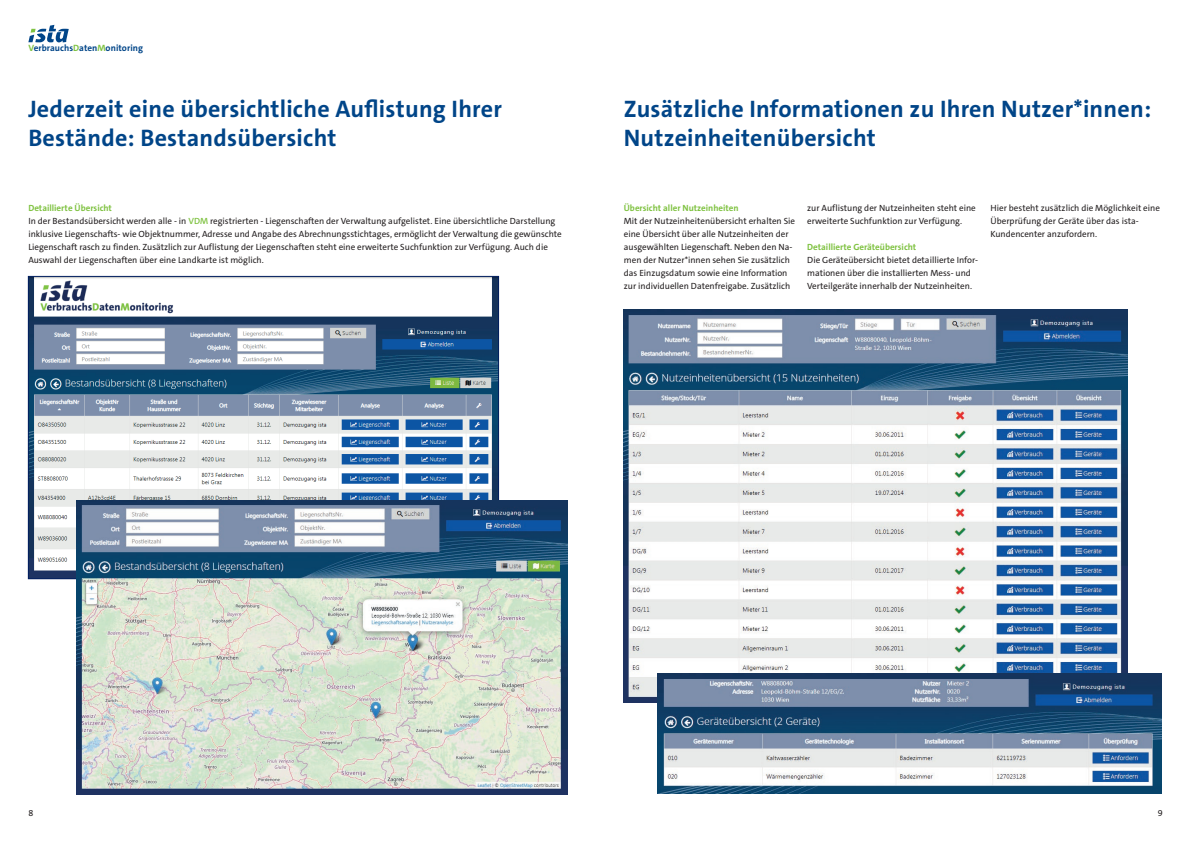
<style>
.page{position:relative;width:1191px;height:842px;background:#fff}
.page>*{position:absolute;margin:0;border:0;box-sizing:border-box;transform-origin:0 0}
.t1{font:700 24px/28.8px "The Sans E5";letter-spacing:.01em;color:#014588}
.t2{font:700 9.2px "The Sans E5";letter-spacing:.005em;color:#014588}
.t3{font:9px/13px "The Sans E5";color:#231f20}
.t4{font:700 9px "The Sans E5";color:#7fc241}
.s1{color:#7fc241}
.s2{font-weight:700;color:#7fc241}
.s3{font-weight:600;color:#7fc241}
</style>
<div class="page">
<svg style="left:28px;top:25px;width:41px;height:17px"></svg>
<img style="left:30px;top:278px;width:467px;height:299px">
<img style="left:77px;top:501px;width:490px;height:293px">
<img style="left:624px;top:309px;width:503px;height:393px">
<img style="left:657px;top:673px;width:504px;height:121px">
<p class="t2" style="left:28px;top:44px;width:116px"><span class="s1">V</span>erbrauchs<span class="s1">D</span>aten<span class="s1">M</span>onitoring</p>
<h1 class="t1" style="left:28px;top:97px;width:475px">Jederzeit eine übersichtliche Auflistung Ihrer<br>Bestände: Bestandsübersicht</h1>
<h1 class="t1" style="left:624px;top:97px;width:529px">Zusätzliche Informationen zu Ihren Nutzer*innen:<br>Nutzeinheitenübersicht</h1>
<p class="t3" style="left:28px;top:202px;width:535px"><span class="s2">Detaillierte Übersicht<br></span>In der Bestandsübersicht werden alle - in <span class="s3">VDM</span> registrierten - Liegenschaften der Verwaltung aufgelistet. Eine übersichtliche Darstellung inklusive Liegenschafts- wie Objektnummer, Adresse und Angabe des Abrechnungsstichtages, ermöglicht der Verwaltung die gewünschte Liegenschaft rasch zu finden. Zusätzlich zur Auflistung der Liegenschaften steht eine erweiterte Suchfunktion zur Verfügung. Auch die Auswahl der Liegenschaften über eine Landkarte ist möglich.</p>
<p class="t4" style="left:624px;top:205px;width:116px">Übersicht aller Nutzeinheiten</p>
<p class="t3" style="left:624px;top:215px;width:173px">Mit der Nutzeinheitenübersicht erhalten Sie eine Übersicht über alle Nutzeinheiten der ausgewählten Liegenschaft. Neben den Na&shy;men der Nutzer*innen sehen Sie zusätzlich das Einzugsdatum sowie eine Information zur individuellen Datenfreigabe. Zusätzlich</p>
<p class="t3" style="left:807px;top:202px;width:170px">zur Auflistung der Nutzeinheiten steht eine erweiterte Suchfunktion zur Verfügung.</p>
<p class="t4" style="left:807px;top:244px;width:111px">Detaillierte Geräteübersicht</p>
<p class="t3" style="left:807px;top:254px;width:172px">Die Geräteübersicht bietet detaillierte Infor&shy;mationen über die installierten Mess- und<br>Verteilgeräte innerhalb der Nutzeinheiten.</p>
<p class="t3" style="left:990px;top:202px;width:171px">Hier besteht zusätzlich die Möglichkeit eine<br>Überprüfung der Geräte über das ista-<br>Kundencenter anzufordern.</p>
<p class="t3" style="left:28px;top:807px;width:6px">8</p>
<p class="t3" style="left:1157px;top:807px;width:6px">9</p>
</div>
